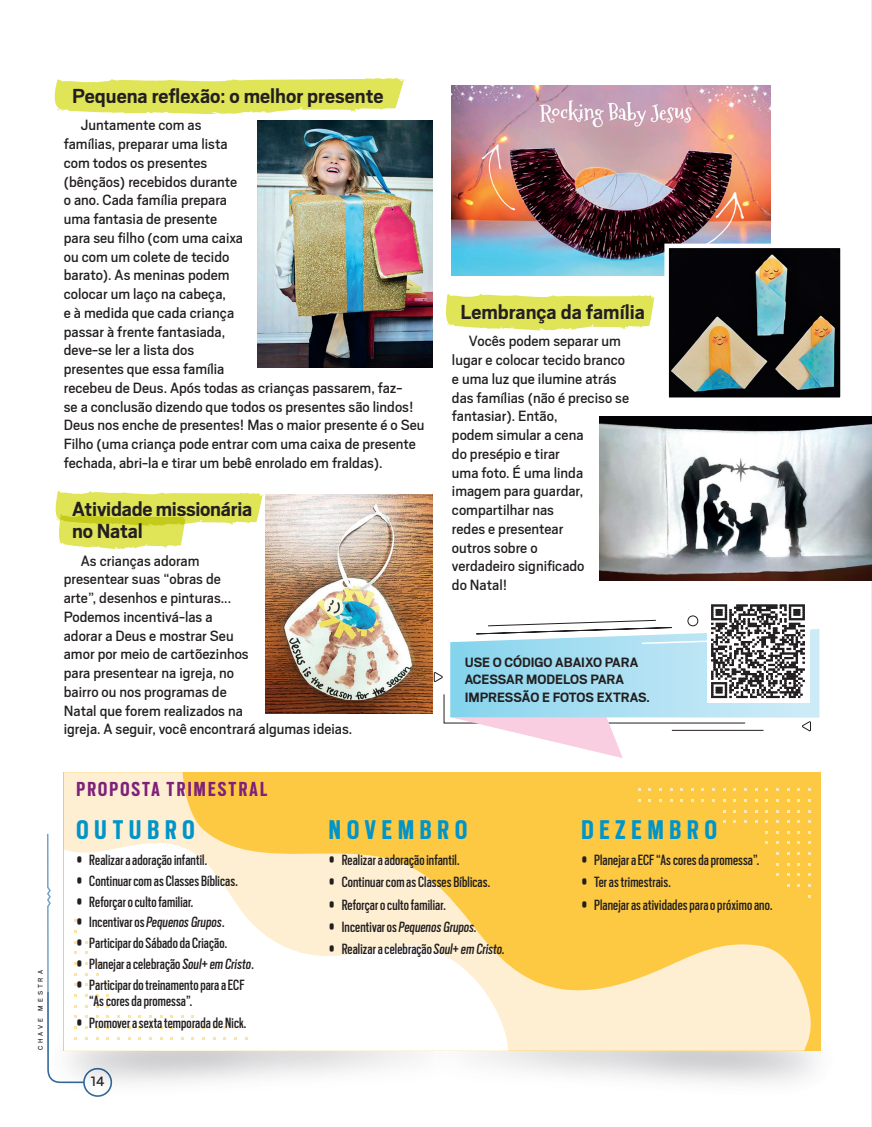
<style>
.page{position:relative;width:872px;height:1127px;background:#fff}
.page>*{position:absolute;margin:0;border:0;box-sizing:border-box;transform-origin:0 0}
.t1{font:700 30px "Scout Condensed";letter-spacing:.2em;color:#0094c8}
.Sección{font:700 22.5px/22.5px "Scout";letter-spacing:-.005em;color:#231f20}
.t2{font:700 22.5px "Scout Condensed";letter-spacing:.1em;color:#7e217b}
.Texto_C{font:16.5px/18.8px "Scout";color:#231f20}
.t3{font:16.5px/16.5px "Scout Condensed";letter-spacing:.01em;color:#231f20}
.t4{font:italic 16.5px "Scout Condensed";letter-spacing:.01em;color:#231f20}
.t5{font:700 15px/17.2px "Scout";color:#231f20}
.t6{font:15px "Scout";color:#231f20}
.t7{font:7.5px "Scout";letter-spacing:.4em;color:#231f20}
.s1{font-style:italic}
.s2{font-style:normal}
</style>
<div class="page">
<img style="left:500px;top:1050px;width:321px;height:33px">
<img style="left:83px;top:1050px;width:417px;height:47px">
<svg style="left:64px;top:772px;width:746px;height:278px;background:#fed46c"></svg>
<svg style="left:99px;top:835px;width:409px;height:215px"></svg>
<svg style="left:47px;top:832px;width:52px;height:252px"></svg>
<svg style="left:433px;top:604px;width:386px;height:154px"></svg>
<hr style="left:871px;top:0;width:1px;height:1127px;background:#e8eef8">
<svg style="left:446px;top:294px;width:210px;height:37px;background:#e4e871"></svg>
<svg style="left:54px;top:78px;width:352px;height:36px;background:#e4e870"></svg>
<svg style="left:55px;top:491px;width:209px;height:58px"></svg>
<img style="left:265px;top:494px;width:168px;height:219px">
<img style="left:599px;top:417px;width:273px;height:163px">
<img style="left:257px;top:120px;width:176px;height:247px">
<img style="left:452px;top:85px;width:318px;height:191px">
<img style="left:662px;top:241px;width:179px;height:157px">
<p class="t7" style="left:37px;top:1050px;width:82px;rotate:-90deg">CHAVE MESTRA</p>
<p class="Sección" style="left:72px;top:85px;width:313px">Pequena reflexão: o melhor presente</p>
<p class="Texto_C" style="left:64px;top:116px;width:362px;text-indent:17px">Juntamente com as<br>famílias, preparar uma lista<br>com todos os presentes<br>(bênçãos) recebidos durante<br>o ano. Cada família prepara<br>uma fantasia de presente<br>para seu filho (com uma caixa<br>ou com um colete de tecido<br>barato). As meninas podem<br>colocar um laço na cabeça,<br>e à medida que cada criança<br>passar à frente fantasiada,<br>deve-se ler a lista dos<br>presentes que essa família<br>recebeu de Deus. Após todas as crianças passarem, faz-<br>se a conclusão dizendo que todos os presentes são lindos!<br>Deus nos enche de presentes! Mas o maior presente é o Seu Filho (uma criança pode entrar com uma caixa de presente fechada, abri-la e tirar um bebê enrolado em fraldas).</p>
<p class="Sección" style="left:72px;top:498px;width:181px">Atividade missionária no Natal</p>
<p class="Texto_C" style="left:64px;top:551px;width:290px;text-indent:17px">As crianças adoram<br>presentear suas “obras de<br>arte”, desenhos e pinturas...<br>Podemos incentivá-las a<br>adorar a Deus e mostrar Seu<br>amor por meio de cartõezinhos<br>para presentear na igreja, no<br>bairro ou nos programas de<br>Natal que forem realizados na<br>igreja. A seguir, você encontrará algumas ideias.</p>
<p class="Sección" style="left:460px;top:301px;width:186px">Lembrança da família</p>
<p class="Texto_C" style="left:452px;top:332px;width:179px;text-indent:17px">Vocês podem separar um lugar e colocar tecido branco e uma luz que ilumine atrás das famílias (não é preciso se fantasiar). Então,<br>podem simular a cena<br>do presépio e tirar<br>uma foto. É uma linda imagem para guardar, compartilhar nas<br>redes e presentear<br>outros sobre o<br>verdadeiro significado<br>do Natal!</p>
<p class="t5" style="left:465px;top:654px;width:187px">USE O CÓDIGO ABAIXO PARA<br>ACESSAR MODELOS PARA<br>IMPRESSÃO E FOTOS EXTRAS.</p>
<p class="t2" style="left:77px;top:778px;width:192px">PROPOSTA TRIMESTRAL</p>
<p class="t1" style="left:77px;top:815px;width:119px">OUTUBRO</p>
<p class="t1" style="left:329px;top:815px;width:140px">NOVEMBRO</p>
<p class="t1" style="left:581px;top:815px;width:137px">DEZEMBRO</p>
<p class="t3" style="left:77px;top:852px;width:132px">• Realizar a adoração infantil.</p>
<p class="t3" style="left:77px;top:872px;width:163px">• Continuar com as Classes Bíblicas.</p>
<p class="t3" style="left:77px;top:893px;width:118px">• Reforçar o culto familiar.</p>
<p class="t3" style="left:77px;top:914px;width:149px">• Incentivar os <span class="s1">Pequenos Grupos</span>.</p>
<p class="t3" style="left:77px;top:935px;width:152px">• Participar do Sábado da Criação.</p>
<p class="t3" style="left:77px;top:955px;width:179px">• Planejar a celebração <span class="s1">Soul+ em Cristo</span>.</p>
<p class="t3" style="left:89px;top:976px;width:157px;text-indent:-13px">• Participar do treinamento para a ECF “As cores da promessa”.</p>
<p class="t3" style="left:77px;top:1015px;width:171px">• Promover a sexta temporada de Nick.</p>
<p class="t3" style="left:329px;top:852px;width:132px">• Realizar a adoração infantil.</p>
<p class="t3" style="left:329px;top:874px;width:163px">• Continuar com as Classes Bíblicas.</p>
<p class="t3" style="left:329px;top:896px;width:118px">• Reforçar o culto familiar.</p>
<p class="t4" style="left:329px;top:919px;width:149px"><span class="s2">• Incentivar os</span> Pequenos Grupos.</p>
<p class="t3" style="left:329px;top:941px;width:177px">• Realizar a celebração <span class="s1">Soul+ em Cristo.</span></p>
<p class="t3" style="left:581px;top:852px;width:179px">• Planejar a ECF “As cores da promessa”.</p>
<p class="t3" style="left:581px;top:874px;width:91px">• Ter as trimestrais.</p>
<p class="t3" style="left:581px;top:896px;width:193px">• Planejar as atividades para o próximo ano.</p>
<p class="t6" style="left:91px;top:1074px;width:16px">14</p>
</div>
